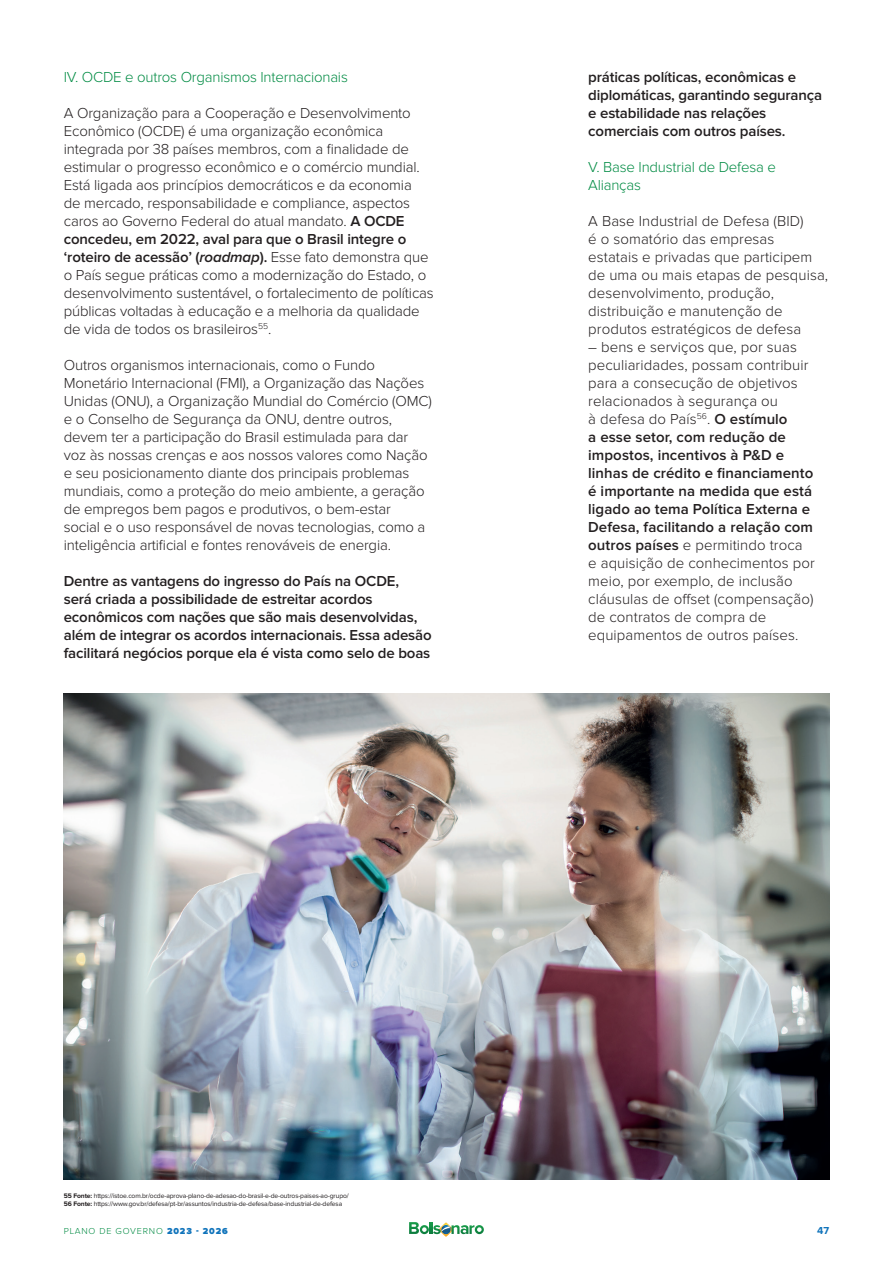
<style>
.page{position:relative;width:893px;height:1263px;background:#fff}
.page>*{position:absolute;margin:0;border:0;box-sizing:border-box;transform-origin:0 0}
.t1{font:300 15px/18px "Proxima Nova";letter-spacing:-.01em;color:#231f20}
.t2{font:600 15px/18px "Proxima Nova";letter-spacing:-.01em;color:#231f20}
.t3{font:300 15px/18px "Proxima Nova";letter-spacing:-.015em;color:#008b43}
.t4{font:700 10.5px "Proxima Nova";color:#1174bb}
.t5{font:300 9px "Proxima Nova";letter-spacing:.09em;color:#008b43}
.t6{font:6.75px/7.9px "Proxima Nova";letter-spacing:-.015em;color:#231f20}
.s1{font-weight:600}
.s2{font-weight:600;font-style:italic}
.s3{font-weight:700}
.s4{font-weight:900;color:#1174bb}
</style>
<div class="page">
<svg style="left:409px;top:1222px;width:75px;height:15px"></svg>
<img style="left:64px;top:694px;width:765px;height:486px">
<p class="t3" style="left:64px;top:68px;width:286px">IV. OCDE e outros Organismos Internacionais</p>
<p class="t1" style="left:64px;top:104px;width:372px">A Organização para a Cooperação e Desenvolvimento Econômico (OCDE) é uma organização econômica integrada por 38 países membros, com a finalidade de estimular o progresso econômico e o comércio mundial.<br>Está ligada aos princípios democráticos e da economia<br>de mercado, responsabilidade e compliance, aspectos caros ao Governo Federal do atual mandato. <span class="s1">A OCDE concedeu, em 2022, aval para que o Brasil integre o ‘roteiro de acessão’ (</span><span class="s2">roadmap</span><span class="s1">).</span> Esse fato demonstra que o País segue práticas como a modernização do Estado, o desenvolvimento sustentável, o fortalecimento de políticas públicas voltadas à educação e a melhoria da qualidade de vida de todos os brasileiros<sup>55</sup>.</p>
<p class="t1" style="left:64px;top:356px;width:370px">Outros organismos internacionais, como o Fundo Monetário Internacional (FMI), a Organização das Nações Unidas (ONU), a Organização Mundial do Comércio (OMC) e o Conselho de Segurança da ONU, dentre outros, devem ter a participação do Brasil estimulada para dar voz às nossas crenças e aos nossos valores como Nação e seu posicionamento diante dos principais problemas mundiais, como a proteção do meio ambiente, a geração de empregos bem pagos e produtivos, o bem-estar<br>social e o uso responsável de novas tecnologias, como a inteligência artificial e fontes renováveis de energia.</p>
<p class="t2" style="left:64px;top:572px;width:369px">Dentre as vantagens do ingresso do País na OCDE,<br>será criada a possibilidade de estreitar acordos econômicos com nações que são mais desenvolvidas, além de integrar os acordos internacionais. Essa adesão facilitará negócios porque ela é vista como selo de boas</p>
<p class="t2" style="left:588px;top:68px;width:236px">práticas políticas, econômicas e diplomáticas, garantindo segurança e estabilidade nas relações comerciais com outros países.</p>
<p class="t3" style="left:588px;top:158px;width:189px">V. Base Industrial de Defesa e<br>Alianças</p>
<p class="t1" style="left:588px;top:212px;width:241px">A Base Industrial de Defesa (BID)<br>é o somatório das empresas<br>estatais e privadas que participem de uma ou mais etapas de pesquisa, desenvolvimento, produção, distribuição e manutenção de produtos estratégicos de defesa</p>
<p class="t1" style="left:588px;top:338px;width:228px">– bens e serviços que, por suas peculiaridades, possam contribuir para a consecução de objetivos relacionados à segurança ou<br>à defesa do País<sup>56</sup>. <span class="s1">O estímulo<br>a esse setor, com redução de impostos, incentivos à P&amp;D e linhas de crédito e financiamento é importante na medida que está ligado ao tema Política Externa e<br>Defesa, facilitando a relação com outros países</span> e permitindo troca e aquisição de conhecimentos por meio, por exemplo, de inclusão cláusulas de offset (compensação) de contratos de compra de equipamentos de outros países.</p>
<p class="t6" style="left:64px;top:1192px;width:287px"><span class="s3">55 Fonte:</span> https://istoe.com.br/ocde-aprova-plano-de-adesao-do-brasil-e-de-outros-paises-ao-grupo/<br><span class="s3">56 Fonte:</span> https://www.gov.br/defesa/pt-br/assuntos/industria-de-defesa/base-industrial-de-defesa</p>
<p class="t5" style="left:64px;top:1227px;width:166px">PLANO DE GOVERNO <span class="s4">2023 - 2026</span></p>
<p class="t4" style="left:817px;top:1225px;width:13px">47</p>
</div>
